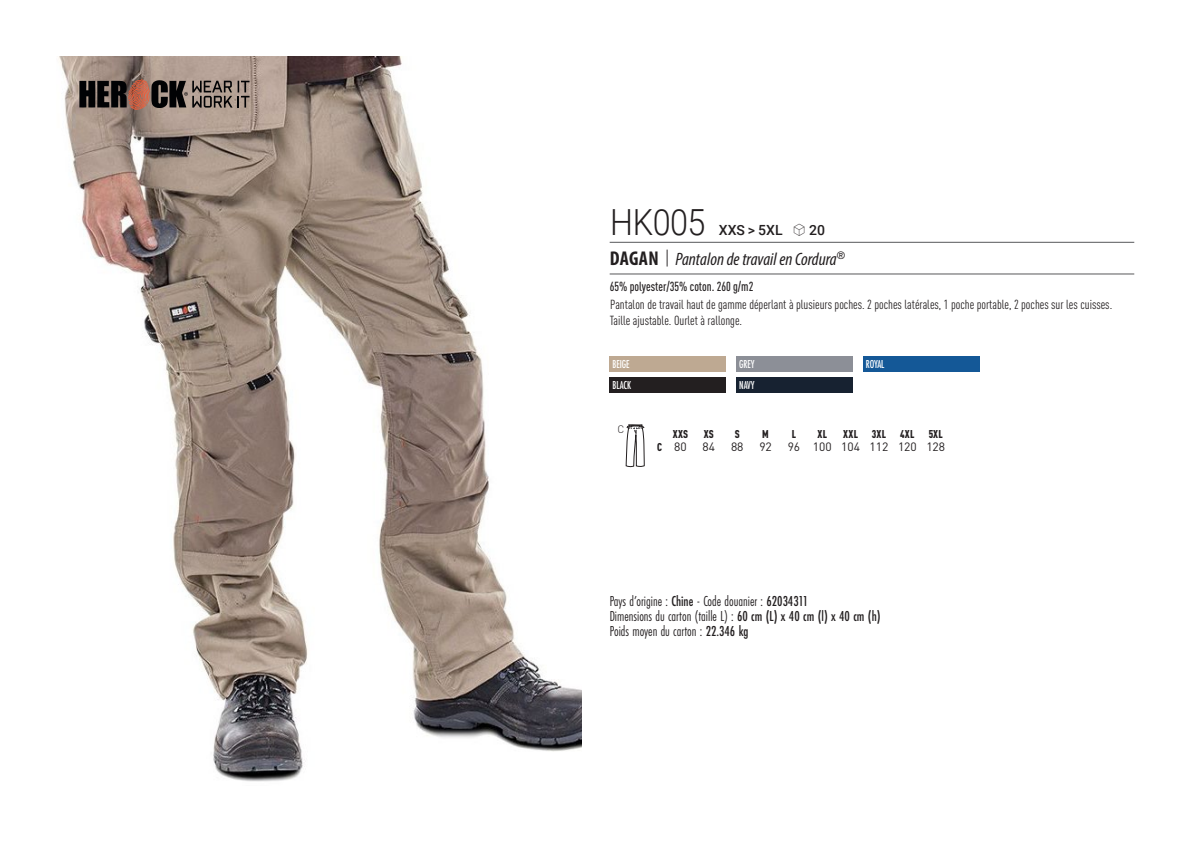
<style>
.page{position:relative;width:1191px;height:842px;background:#fff}
.page>*{position:absolute;margin:0;border:0;box-sizing:border-box;transform-origin:0 0}
.t1{font:300 36px "Roboto";letter-spacing:-.015em;color:#231f20;scale:.9 1}
.t2{font:italic 18px "Myriad Variable Concept";color:#231f20}
.t3{font:15px "Futura PT Cond";color:#231f20;scale:.95 1}
.t4{font:500 14px "Roboto";letter-spacing:.005em;color:#231f20}
.t5{font:condensed 13px/16px "DIN Pro";color:#231f20}
.grammage_2020{font:500 condensed 13px "DIN Pro";color:#231f20;scale:.95 1}
._88_tailles_tab_maig{font:12px "DIN Pro";color:#231f20}
.Coloris_nuancier_bla{font:500 12px "Futura PT Cond";letter-spacing:-.01em;color:#fff;scale:.9 1}
._88_tailles_tab_maig-2{font:900 condensed 11.2px "DIN Pro";letter-spacing:.02em;color:#231f20;scale:.95 1}
.t6{font:300 10.8px "DIN";color:#231f20}
.s1{font-family:"Linotype Shapeshifter";font-weight:400;font-size:16px}
.s2{font-family:"Myriad Pro";font-weight:700;font-style:normal;font-stretch:condensed;font-size:20px}
.s3{font-family:"Roboto Condensed";font-weight:300;font-style:normal;font-size:20px}
.s4{font-weight:900;font-stretch:condensed;font-size:11.2px}
.s5{font-weight:500}
</style>
<div class="page">
<img style="left:59px;top:57px;width:522px;height:725px">
<svg style="left:238px;top:81px;width:11px;height:27px"></svg>
<svg style="left:79px;top:79px;width:153px;height:31px;background:#614f48"></svg>
<div style="left:609px;top:356px;width:117px;height:16px;background:#bea992"></div>
<div style="left:609px;top:378px;width:117px;height:15px;background:#231f20"></div>
<div style="left:736px;top:356px;width:116px;height:16px;background:#8c8f97"></div>
<div style="left:736px;top:378px;width:116px;height:15px;background:#172231"></div>
<div style="left:863px;top:356px;width:116px;height:16px;background:#145897"></div>
<svg style="left:626px;top:425px;width:18px;height:42px"></svg>
<hr style="left:609px;top:242px;width:525px;height:1px;background:#57585a">
<hr style="left:609px;top:274px;width:525px;height:1px;background:#57585a">
<p class="t1" style="left:610px;top:197px;width:107px">HK005</p>
<p class="t4" style="left:718px;top:220px;width:108px">XXS &gt; 5XL <span class="s1">S</span> 20</p>
<p class="t2" style="left:610px;top:249px;width:237px"><span class="s2">DAGAN</span> <span class="s3">|</span> Pantalon de travail en Cordura<sup>®</sup></p>
<p class="grammage_2020" style="left:609px;top:277px;width:153px">65% polyester/35% coton. 260 g/m2</p>
<p class="t5" style="left:609px;top:296px;width:504px">Pantalon de travail haut de gamme déperlant à plusieurs poches. 2 poches latérales, 1 poche portable, 2 poches sur les cuisses.<br>Taille ajustable. Ourlet à rallonge.</p>
<p class="Coloris_nuancier_bla" style="left:612px;top:357px;width:20px">BEIGE</p>
<p class="Coloris_nuancier_bla" style="left:612px;top:378px;width:22px">BLACK</p>
<p class="t6" style="left:617px;top:422px;width:8px">C</p>
<p class="Coloris_nuancier_bla" style="left:739px;top:357px;width:19px">GREY</p>
<p class="Coloris_nuancier_bla" style="left:739px;top:378px;width:18px">NAVY</p>
<p class="Coloris_nuancier_bla" style="left:866px;top:357px;width:22px">ROYAL</p>
<p class="_88_tailles_tab_maig-2" style="left:673px;top:425px;width:18px">XXS</p>
<p class="_88_tailles_tab_maig-2" style="left:704px;top:425px;width:12px">XS</p>
<p class="_88_tailles_tab_maig-2" style="left:734px;top:425px;width:7px">S</p>
<p class="_88_tailles_tab_maig-2" style="left:762px;top:425px;width:8px">M</p>
<p class="_88_tailles_tab_maig-2" style="left:791px;top:425px;width:6px">L</p>
<p class="_88_tailles_tab_maig-2" style="left:817px;top:425px;width:12px">XL</p>
<p class="_88_tailles_tab_maig-2" style="left:843px;top:425px;width:46px">XXL 3XL</p>
<p class="_88_tailles_tab_maig-2" style="left:900px;top:425px;width:16px">4XL</p>
<p class="_88_tailles_tab_maig-2" style="left:928px;top:425px;width:16px">5XL</p>
<p class="_88_tailles_tab_maig" style="left:657px;top:437px;width:31px"><span class="s4">C</span> 80</p>
<p class="_88_tailles_tab_maig" style="left:702px;top:437px;width:14px">84</p>
<p class="_88_tailles_tab_maig" style="left:731px;top:437px;width:14px">88</p>
<p class="_88_tailles_tab_maig" style="left:759px;top:437px;width:14px">92</p>
<p class="_88_tailles_tab_maig" style="left:787px;top:437px;width:159px">96 100 104 112 120 128</p>
<p class="t3" style="left:609px;top:592px;width:210px">Pays d’origine : <span class="s5">Chine</span> - Code douanier : <span class="s5">62034311</span></p>
<p class="t3" style="left:609px;top:607px;width:287px">Dimensions du carton (taille L) : <span class="s5">60 cm (L) x 40 cm (l) x 40 cm (h)</span></p>
<p class="t3" style="left:609px;top:622px;width:148px">Poids moyen du carton : <span class="s5">22.346 kg</span></p>
</div>
